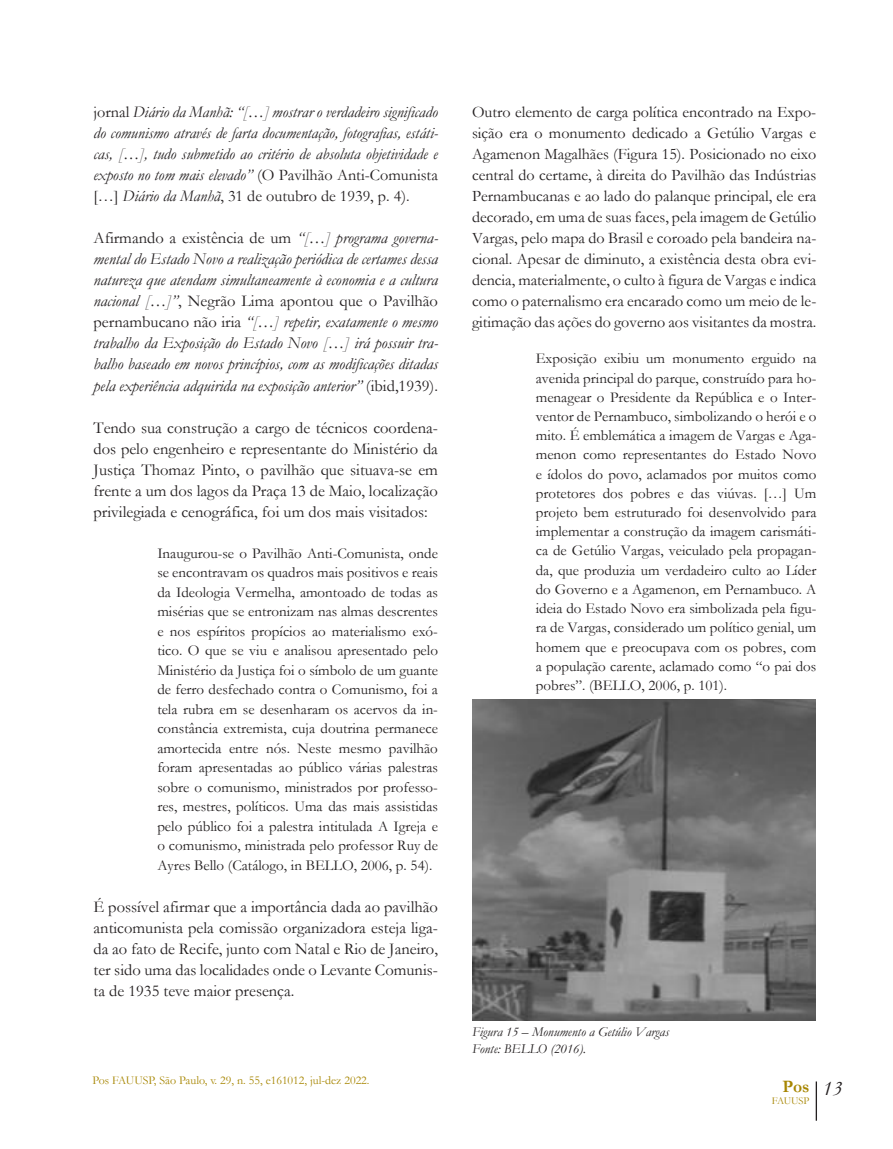
<style>
.page{position:relative;width:893px;height:1149px;background:#fff}
.page>*{position:absolute;margin:0;border:0;box-sizing:border-box;transform-origin:0 0}
.t1{font:700 17.55px "Garamond";color:#a78602}
.t2{font:16.5px/21px "Garamond";color:#231f20;text-align:justify}
.t3{font:italic 16.5px/21px "Garamond";color:#231f20;text-align:justify}
.t4{font:italic 16.2px/21px "Garamond";color:#231f20;text-align:justify}
.t5{font:16.05px/21px "Garamond";color:#231f20;text-align:justify}
.t6{font:15px/19.2px "Garamond";color:#231f20;text-align:justify}
.t7{font:italic 13.5px/16.2px "Garamond";color:#231f20}
.t8{font:12px "Garamond";color:#a78602}
.t9{font:10.5px "Garamond";color:#a78602}
.s1{font-style:normal}
</style>
<div class="page">
<hr style="left:816px;top:1081px;width:1px;height:39px;background:#231f20">
<img style="left:472px;top:699px;width:343px;height:321px">
<p class="t4" style="left:94px;top:101px;width:346px"><span class="s1">jornal</span> Diário da Manhã: “[…] mostrar o verdadeiro significado do comunismo através de farta documentação, fotografias, estáti&shy;cas, […], tudo submetido ao critério de absoluta objetividade e exposto no tom mais elevado” <span class="s1">(O Pavilhão Anti-Comunista […]</span> Diário da Manhã<span class="s1">, 31 de outubro de 1939, p. 4).</span></p>
<p class="t3" style="left:94px;top:227px;width:346px"><span class="s1">Afirmando a existência de um</span> “[…] programa governa&shy;mental do Estado Novo a realização periódica de certames dessa natureza que atendam simultaneamente à economia e a cultura nacional […]”<span class="s1">, Negrão Lima apontou que o Pavilhão pernambucano não iria</span> “[…] repetir, exatamente o mesmo trabalho da Exposição do Estado Novo […] irá possuir tra&shy;balho baseado em novos princípios, com as modificações ditadas pela experiência adquirida na exposição anterior” <span class="s1">(ibid,1939).</span></p>
<p class="t2" style="left:94px;top:416px;width:346px">Tendo sua construção a cargo de técnicos coordena&shy;dos pelo engenheiro e representante do Ministério da Justiça Thomaz Pinto, o pavilhão que situava-se em frente a um dos lagos da Praça 13 de Maio, localização privilegiada e cenográfica, foi um dos mais visitados:</p>
<p class="t6" style="left:157px;top:542px;width:282px">Inaugurou-se o Pavilhão Anti-Comunista, onde se encontravam os quadros mais positivos e reais da Ideologia Vermelha, amontoado de todas as misérias que se entronizam nas almas descrentes e nos espíritos propícios ao materialismo exó&shy;tico. O que se viu e analisou apresentado pelo Ministério da Justiça foi o símbolo de um guante de ferro desfechado contra o Comunismo, foi a tela rubra em se desenharam os acervos da in&shy;constância extremista, cuja doutrina permanece amortecida entre nós. Neste mesmo pavilhão foram apresentadas ao público várias palestras sobre o comunismo, ministrados por professo&shy;res, mestres, políticos. Uma das mais assistidas pelo público foi a palestra intitulada A Igreja e o comunismo, ministrada pelo professor Ruy de Ayres Bello (Catálogo, in BELLO, 2006, p. 54).</p>
<p class="t2" style="left:94px;top:895px;width:346px">É possível afirmar que a importância dada ao pavilhão anticomunista pela comissão organizadora esteja liga&shy;da ao fato de Recife, junto com Natal e Rio de Janeiro, ter sido uma das localidades onde o Levante Comunis&shy;ta de 1935 teve maior presença.</p>
<p class="t8" style="left:92px;top:1071px;width:279px">Pos FAUUSP, São Paulo, v. 29, n. 55, e161012, jul-dez 2022.</p>
<p class="t5" style="left:472px;top:101px;width:346px">Outro elemento de carga política encontrado na Expo&shy;sição era o monumento dedicado a Getúlio Vargas e Agamenon Magalhães (Figura 15). Posicionado no eixo central do certame, à direita do Pavilhão das Indústrias Pernambucanas e ao lado do palanque principal, ele era decorado, em uma de suas faces, pela imagem de Getúlio Vargas, pelo mapa do Brasil e coroado pela bandeira na&shy;cional. Apesar de diminuto, a existência desta obra evi&shy;dencia, materialmente, o culto à figura de Vargas e indica como o paternalismo era encarado como um meio de le&shy;gitimação das ações do governo aos visitantes da mostra.</p>
<p class="t6" style="left:536px;top:348px;width:282px">Exposição exibiu um monumento erguido na avenida principal do parque, construído para ho&shy;menagear o Presidente da República e o Inter&shy;ventor de Pernambuco, simbolizando o herói e o mito. É emblemática a imagem de Vargas e Aga&shy;menon como representantes do Estado Novo e ídolos do povo, aclamados por muitos como protetores dos pobres e das viúvas. […] Um projeto bem estruturado foi desenvolvido para implementar a construção da imagem carismáti&shy;ca de Getúlio Vargas, veiculado pela propagan&shy;da, que produzia um verdadeiro culto ao Líder do Governo e a Agamenon, em Pernambuco. A ideia do Estado Novo era simbolizada pela figu&shy;ra de Vargas, considerado um político genial, um homem que e preocupava com os pobres, com a população carente, aclamado como “o pai dos pobres”. (BELLO, 2006, p. 101).</p>
<p class="t7" style="left:472px;top:1023px;width:199px">Figura 15 – Monumento a Getúlio Vargas<br>Fonte: BELLO (2016).</p>
<p class="t1" style="left:783px;top:1073px;width:28px">Pos</p>
<p class="t9" style="left:772px;top:1093px;width:72px">FAUUSP <sup>13</sup></p>
</div>
